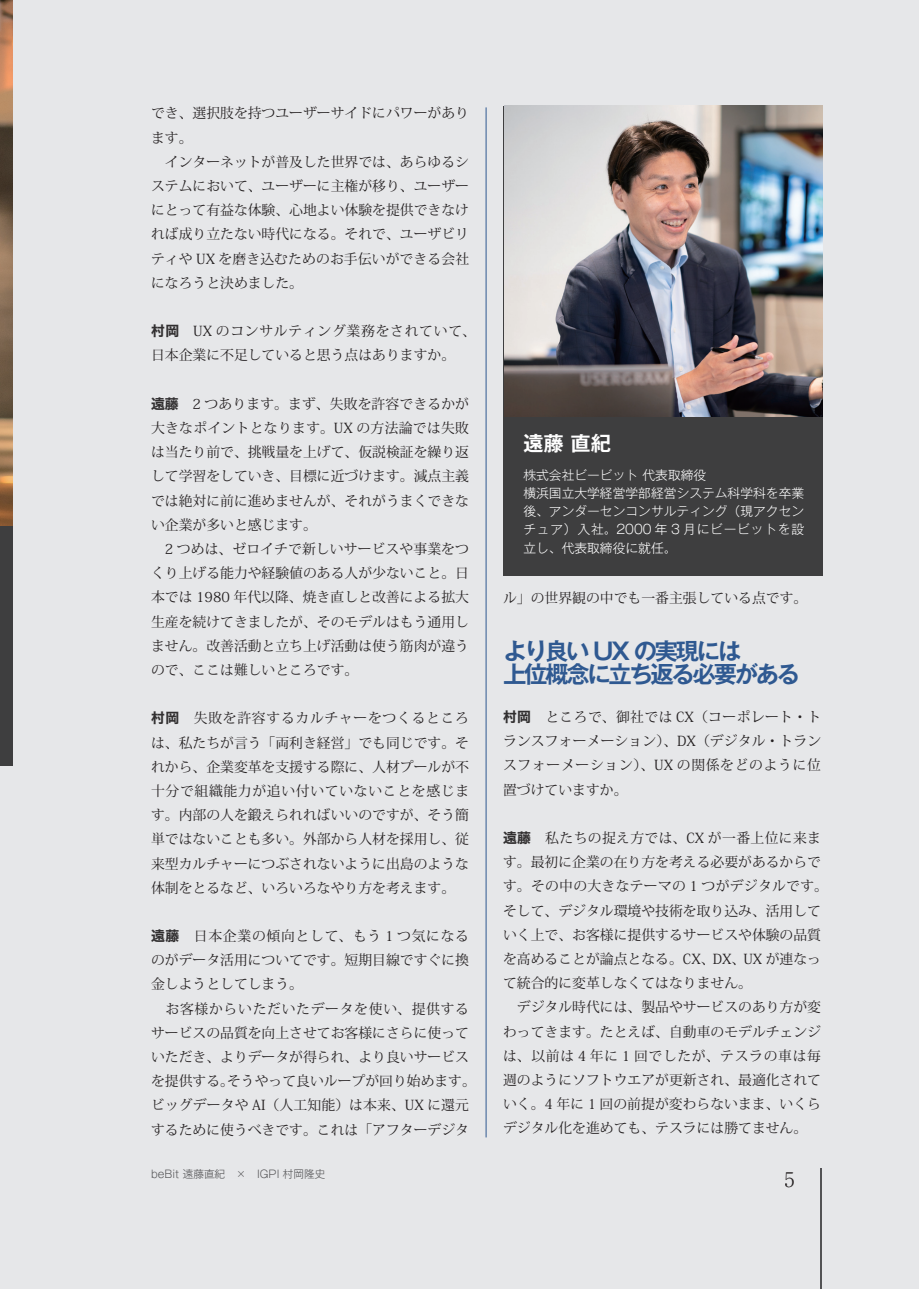
<style>
.page{position:relative;width:919px;height:1289px;background:#fff}
.page>*{position:absolute;margin:0;border:0;box-sizing:border-box;transform-origin:0 0}
.t1{font:23.4px/23.4px "Gothic MB101 De B";letter-spacing:-.1em;color:#2f5991}
.t2{font:20.25px "Gothic MB101 De B";color:#fff}
.t3{font:300 20.25px "Ryumin Pro";color:#231f20}
.t4{font:13.8px/24.2px "Koz Min Pr 6 N";color:#231f20}
.t5{font:300 12.75px/18.1px "Gothic MB101";color:#fff}
.t6{font:300 10.65px "Gothic MB101";color:#535355}
.s1{font-family:"Hira Sans Old Std W7";color:#312f30}
</style>
<div class="page">
<div style="left:0;top:0;width:918px;height:1288px;background:#e6e7e9"></div>
<hr style="left:820px;top:1168px;width:1px;height:120px;background:#535355">
<div style="left:785px;top:1172px;width:8px;height:15px;background:#e6e7e9"></div>
<img style="left:0;top:0;width:13px;height:526px">
<div style="left:152px;top:1169px;width:173px;height:9px;background:#e6e7e9"></div>
<div style="left:0;top:526px;width:13px;height:239px;background:#3e3e3f"></div>
<hr style="left:485px;top:107px;width:1px;height:1030px;background:#2f5991">
<div style="left:503px;top:106px;width:319px;height:469px;background:#3e3e3f"></div>
<img style="left:504px;top:106px;width:318px;height:310px">
<p class="t4" style="left:151px;top:102px;width:319px">でき、選択肢を持つユーザーサイドにパワーがあります。<br>　インターネットが普及した世界では、あらゆるシステムにおいて、ユーザーに主権が移り、ユーザーにとって有益な体験、心地よい体験を提供できなければ成り立たない時代になる。それで、ユーザビリティや UX を磨き込むためのお手伝いができる会社になろうと決めました。</p>
<p class="t4" style="left:151px;top:319px;width:326px"><span class="s1">村岡</span>　UX のコンサルティング業務をされていて、日本企業に不足していると思う点はありますか。</p>
<p class="t4" style="left:151px;top:392px;width:319px"><span class="s1">遠藤</span>　2 つあります。まず、失敗を許容できるかが大きなポイントとなります。UX の方法論では失敗は当たり前で、挑戦量を上げて、仮説検証を繰り返して学習をしていき、目標に近づけます。減点主義では絶対に前に進めませんが、それがうまくできない企業が多いと感じます。<br>　2 つめは、ゼロイチで新しいサービスや事業をつくり上げる能力や経験値のある人が少ないこと。日本では 1980 年代以降、焼き直しと改善による拡大生産を続けてきましたが、そのモデルはもう通用しません。改善活動と立ち上げ活動は使う筋肉が違うので、ここは難しいところです。</p>
<p class="t4" style="left:151px;top:706px;width:319px;text-align:justify"><span class="s1">村岡</span>　失敗を許容するカルチャーをつくるところは、私たちが言う「両利き経営」でも同じです。それから、企業変革を支援する際に、人材プールが不十分で組織能力が追い付いていないことを感じます。内部の人を鍛えられればいいのですが、そう簡単ではないことも多い。外部から人材を採用し、従来型カルチャーにつぶされないように出島のような体制をとるなど、いろいろなやり方を考えます。</p>
<p class="t4" style="left:151px;top:924px;width:326px"><span class="s1">遠藤</span>　日本企業の傾向として、もう 1 つ気になるのがデータ活用についてです。短期目線ですぐに換金しようとしてしまう。<br>　お客様からいただいたデータを使い、提供するサービスの品質を向上させてお客様にさらに使っていただき、よりデータが得られ、より良いサービスを提供する。そうやって良いループが回り始めます。ビッグデータや AI（人工知能）は本来、UX に還元するために使うべきです。これは「アフターデジタ</p>
<p class="t6" style="left:151px;top:1166px;width:176px">beBit 遠藤直紀　×　IGPI 村岡隆史</p>
<h2 class="t2" style="left:523px;top:429px;width:89px">遠藤 直紀</h2>
<p class="t5" style="left:523px;top:465px;width:282px">株式会社ビービット 代表取締役<br>横浜国立大学経営学部経営システム科学科を卒業後、アンダーセンコンサルティング（現アクセンチュア）入社。2000 年 3 月にビービットを設立し、代表取締役に就任。</p>
<p class="t4" style="left:503px;top:586px;width:306px">ル」の世界観の中でも一番主張している点です。</p>
<h1 class="t1" style="left:503px;top:636px;width:298px">より良い UX の実現には<br>上位概念に立ち返る必要がある</h1>
<p class="t4" style="left:503px;top:705px;width:319px;text-align:justify"><span class="s1">村岡</span>　ところで、御社では CX（コーポレート・トランスフォーメーション）、DX（デジタル・トランスフォーメーション）、UX の関係をどのように位置づけていますか。</p>
<p class="t4" style="left:503px;top:826px;width:326px"><span class="s1">遠藤</span>　私たちの捉え方では、CX が一番上位に来ます。最初に企業の在り方を考える必要があるからです。その中の大きなテーマの 1 つがデジタルです。そして、デジタル環境や技術を取り込み、活用していく上で、お客様に提供するサービスや体験の品質を高めることが論点となる。CX、DX、UX が連なって統合的に変革しなくてはなりません。<br>　デジタル時代には、製品やサービスのあり方が変わってきます。たとえば、自動車のモデルチェンジは、以前は 4 年に 1 回でしたが、テスラの車は毎週のようにソフトウエアが更新され、最適化されていく。4 年に 1 回の前提が変わらないまま、いくらデジタル化を進めても、テスラには勝てません。</p>
<h2 class="t3" style="left:784px;top:1163px;width:12px">5</h2>
</div>
